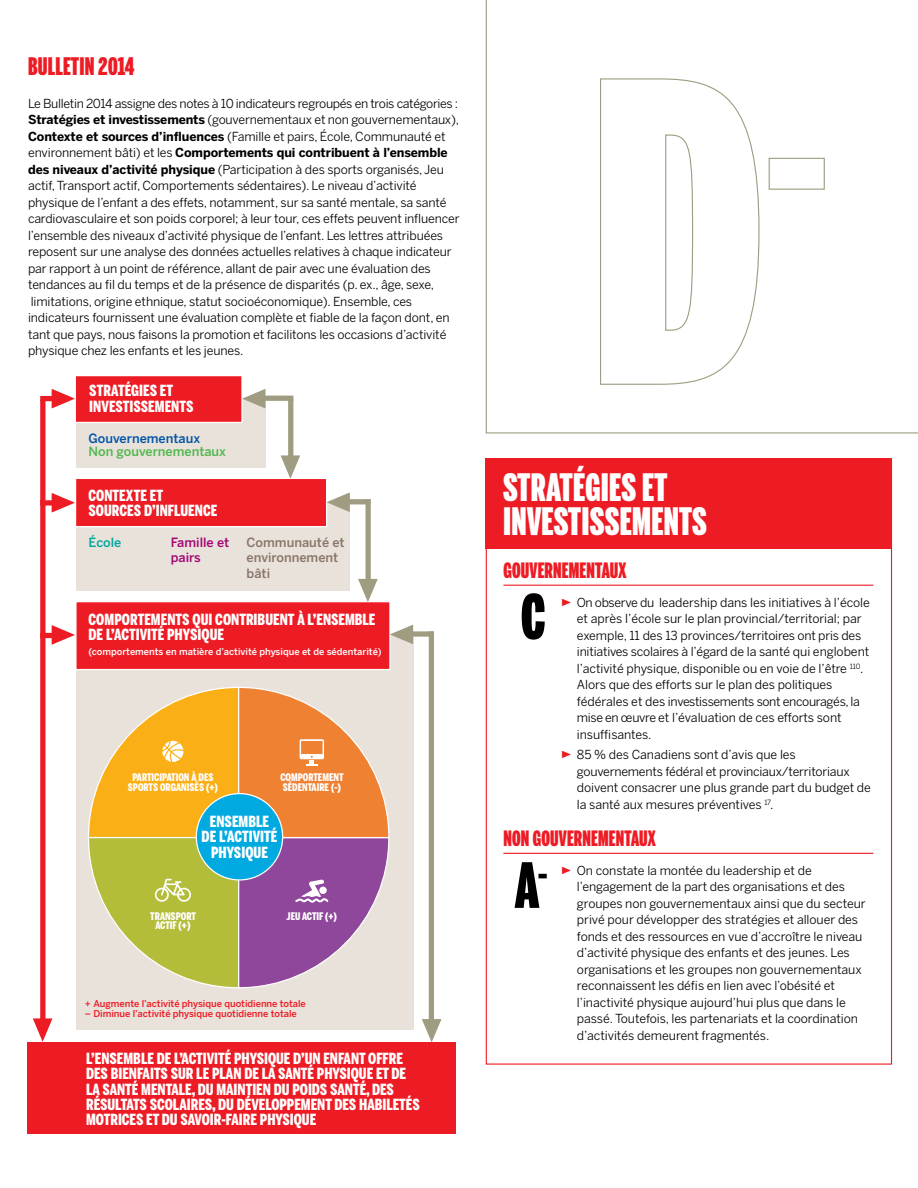
<style>
.page{position:relative;width:918px;height:1188px;background:#fff}
.page>*{position:absolute;margin:0;border:0;box-sizing:border-box;transform-origin:0 0}
.t1{font:900 61.5px "Benton Sans Extra Comp";color:#000}
.t2{font:900 37.5px "Benton Sans Extra Comp";color:#fff}
.t3{font:900 24px "Benton Sans Extra Comp";letter-spacing:.01em;color:#ed1c24}
.t4{font:900 21px "Benton Sans Extra Comp";letter-spacing:.01em;color:#ed1c24}
.t5{font:900 15.3px/15.3px "Benton Sans Comp";color:#fff}
.t6{font:500 12.75px/15.3px "Benton Sans";color:#897567}
.t7{font:500 12.75px "Benton Sans";color:#4fb84e}
.t8{font:500 12.75px "Benton Sans";color:#0054a6}
.t9{font:500 12.75px/15.3px "Benton Sans";color:#a40575}
.t10{font:500 12.75px "Benton Sans";color:#00a99f}
.t11{font:12.3px/16.5px "Benton Sans";letter-spacing:-.01em;color:#000}
.t12{font:900 10.35px/9.6px "Benton Sans Comp";color:#fff;text-align:center}
.t13{font:500 9.45px "Benton Sans";letter-spacing:-.005em;color:#ed1c24}
.t14{font:500 9.3px "Benton Sans";color:#fff}
.s1{font-weight:700}
.s2{font-family:"Chronicle Numeric G1";font-size:15px;color:#ed1c24}
</style>
<div class="page">
<svg style="left:486px;top:0;width:432px;height:433px"></svg>
<svg style="left:599px;top:78px;width:161px;height:307px"></svg>
<div style="left:769px;top:158px;width:56px;height:32px;border:1px solid #9f9c81"></div>
<div style="left:486px;top:458px;width:406px;height:91px;background:#ed1c24"></div>
<hr style="left:503px;top:585px;width:370px;height:1px;background:#ed1c24">
<hr style="left:503px;top:853px;width:370px;height:1px;background:#ed1c24">
<div style="left:77px;top:635px;width:337px;height:395px;background:#e9e2db"></div>
<div style="left:27px;top:1042px;width:428px;height:92px;background:#ed1c24"></div>
<div style="left:75px;top:601px;width:316px;height:69px;background:#ed1c24;border:1px solid #fff"></div>
<svg style="left:88px;top:686px;width:302px;height:303px"></svg>
<div style="left:76px;top:398px;width:189px;height:70px;background:#e9e2db"></div>
<div style="left:75px;top:375px;width:168px;height:48px;background:#ed1c24;border:1px solid #fff"></div>
<div style="left:76px;top:502px;width:274px;height:88px;background:#e9e2db"></div>
<div style="left:75px;top:478px;width:252px;height:49px;background:#ed1c24;border:1px solid #fff"></div>
<svg style="left:52px;top:389px;width:23px;height:19px"></svg>
<svg style="left:52px;top:493px;width:23px;height:19px"></svg>
<svg style="left:52px;top:625px;width:23px;height:20px"></svg>
<svg style="left:33px;top:1018px;width:19px;height:23px"></svg>
<div style="left:40px;top:396px;width:19px;height:5px;background:#ed1c24"></div>
<div style="left:40px;top:500px;width:19px;height:6px;background:#ed1c24"></div>
<div style="left:40px;top:633px;width:19px;height:5px;background:#ed1c24"></div>
<svg style="left:242px;top:389px;width:23px;height:19px"></svg>
<div style="left:288px;top:399px;width:5px;height:68px;background:#9f9c81"></div>
<div style="left:261px;top:396px;width:32px;height:5px;background:#9f9c81"></div>
<svg style="left:281px;top:455px;width:19px;height:23px"></svg>
<svg style="left:327px;top:493px;width:23px;height:19px"></svg>
<div style="left:365px;top:499px;width:6px;height:84px;background:#9f9c81"></div>
<div style="left:344px;top:499px;width:26px;height:5px;background:#9f9c81"></div>
<svg style="left:390px;top:625px;width:23px;height:19px"></svg>
<div style="left:429px;top:631px;width:5px;height:403px;background:#9f9c81"></div>
<div style="left:407px;top:631px;width:27px;height:6px;background:#9f9c81"></div>
<svg style="left:358px;top:579px;width:20px;height:23px"></svg>
<svg style="left:422px;top:1019px;width:19px;height:23px"></svg>
<div style="left:40px;top:400px;width:5px;height:622px;background:#ed1c24"></div>
<h3 class="t3" style="left:28px;top:57px;width:108px">BULLETIN 2014</h3>
<p class="t11" style="left:28px;top:96px;width:433px">Le Bulletin 2014 assigne des notes à 10 indicateurs regroupés en trois catégories :<br><span class="s1">Stratégies et investissements</span> (gouvernementaux et non gouvernementaux), <span class="s1">Contexte et sources d’influences</span> (Famille et pairs, École, Communauté et environnement bâti) et les <span class="s1">Comportements qui contribuent à l’ensemble des niveaux d’activité physique</span> (Participation à des sports organisés, Jeu actif, Transport actif, Comportements sédentaires). Le niveau d’activité physique de l’enfant a des effets, notamment, sur sa santé mentale, sa santé cardiovasculaire et son poids corporel; à leur tour, ces effets peuvent influencer l’ensemble des niveaux d’activité physique de l’enfant. Les lettres attribuées reposent sur une analyse des données actuelles relatives à chaque indicateur par rapport à un point de référence, allant de pair avec une évaluation des tendances au fil du temps et de la présence de disparités (p. ex., âge, sexe, limitations, origine ethnique, statut socioéconomique). Ensemble, ces indicateurs fournissent une évaluation complète et fiable de la façon dont, en tant que pays, nous faisons la promotion et facilitons les occasions d’activité physique chez les enfants et les jeunes.</p>
<p class="t5" style="left:89px;top:385px;width:16px">STRATÉ</p>
<p class="t5" style="left:131px;top:385px;width:37px">GIES ET</p>
<p class="t5" style="left:89px;top:400px;width:13px">INVESTISSEMENTS</p>
<p class="t8" style="left:89px;top:431px;width:113px">Gouvernementaux</p>
<p class="t7" style="left:89px;top:444px;width:139px">Non gouvernementaux</p>
<p class="t5" style="left:89px;top:489px;width:17px">CONTE</p>
<p class="t5" style="left:126px;top:489px;width:32px">XTE ET</p>
<p class="t5" style="left:89px;top:504px;width:9px">SOURCES</p>
<p class="t5" style="left:144px;top:504px;width:20px">D’INFLUENCE</p>
<p class="t10" style="left:89px;top:535px;width:34px">École</p>
<p class="t9" style="left:171px;top:535px;width:60px">Famille et pairs</p>
<p class="t6" style="left:247px;top:535px;width:100px">Communauté et environnement bâti</p>
<p class="t5" style="left:89px;top:613px;width:9px">COMPORTEMENTS</p>
<p class="t5" style="left:192px;top:613px;width:32px">QUI CONTRIBUENT</p>
<p class="t5" style="left:297px;top:613px;width:28px">À L’ENSEMBLE</p>
<p class="t5" style="left:89px;top:628px;width:40px">DE L’ACTIVITÉ</p>
<p class="t5" style="left:167px;top:628px;width:9px">PHYSIQUE</p>
<p class="t14" style="left:89px;top:646px;width:295px">(comportements en matière d’activité physique et de sédentarité)</p>
<p class="t12" style="left:132px;top:774px;width:6px">PARTICIPATION</p>
<p class="t12" style="left:192px;top:774px;width:13px">À DES</p>
<p class="t12" style="left:128px;top:783px;width:6px">SPORTS</p>
<p class="t12" style="left:160px;top:783px;width:22px">ORGANISÉS</p>
<p class="t12" style="left:206px;top:783px;width:13px">(+)</p>
<p class="t12" style="left:280px;top:774px;width:65px;text-align:left">COMPORTEMENT<br>SÉDENTAIRE</p>
<p class="t12" style="left:331px;top:783px;width:11px">(-)</p>
<p class="t5" style="left:202px;top:815px;width:77px;text-align:center">ENSEMBLE<br>DE L’ACTIVITÉ<br>PHYSIQUE</p>
<p class="t12" style="left:150px;top:912px;width:47px">TRANSPORT<br>ACTIF (+)</p>
<p class="t12" style="left:287px;top:912px;width:52px">JEU ACTIF (+)</p>
<p class="t13" style="left:85px;top:998px;width:222px">+ Augmente l’activité physique quotidienne totale</p>
<p class="t13" style="left:85px;top:1008px;width:213px">– Diminue l’activité physique quotidienne totale</p>
<p class="t5" style="left:86px;top:1052px;width:335px">L’ENSEMBLE DE L’ACTIVITÉ PHYSIQUE D’UN ENFANT OFFRE DES BIENFAITS SUR LE PLAN DE LA SANTÉ PHYSIQUE ET DE LA SANTÉ MENTALE, DU MAINTIEN DU POIDS SANTÉ, DES RÉSULTATS SCOLAIRES, DU DÉVELOPPEMENT DES HABILETÉS MOTRICES ET DU SAVOIR-FAIRE PHYSIQUE</p>
<h2 class="t2" style="left:503px;top:472px;width:15px">STRATÉGIES</h2>
<h2 class="t2" style="left:642px;top:472px;width:14px">ET</h2>
<h2 class="t2" style="left:503px;top:507px;width:15px">INVESTISSEMENTS</h2>
<h3 class="t4" style="left:503px;top:562px;width:125px">GOUVERNEMENTAUx</h3>
<p class="t11" style="left:577px;top:595px;width:294px;text-indent:-16px"><span class="s2">œ</span> On observe du leadership dans les initiatives à l’école et après l’école sur le plan provincial/territorial; par exemple, 11 des 13 provinces/territoires ont pris des initiatives scolaires à l’égard de la santé qui englobent l’activité physique, disponible ou en voie de l’être <sup>110</sup>.<br>Alors que des efforts sur le plan des politiques fédérales et des investissements sont encouragés, la mise en œuvre et l’évaluation de ces efforts sont insuffisantes.</p>
<p class="t11" style="left:577px;top:748px;width:296px;text-indent:-16px"><span class="s2">œ</span> 85 % des Canadiens sont d’avis que les gouvernements fédéral et provinciaux/territoriaux doivent consacrer une plus grande part du budget de la santé aux mesures préventives <sup>17</sup>.</p>
<h3 class="t4" style="left:503px;top:830px;width:154px">NON GOUVERNEMENTAUx</h3>
<p class="t11" style="left:577px;top:863px;width:290px;text-indent:-16px"><span class="s2">œ</span> On constate la montée du leadership et de l’engagement de la part des organisations et des groupes non gouvernementaux ainsi que du secteur privé pour développer des stratégies et allouer des fonds et des ressources en vue d’accroître le niveau d’activité physique des enfants et des jeunes. Les organisations et les groupes non gouvernementaux reconnaissent les défis en lien avec l’obésité et l’inactivité physique aujourd’hui plus que dans le passé. Toutefois, les partenariats et la coordination d’activités demeurent fragmentés.</p>
<h1 class="t1" style="left:521px;top:593px;width:25px">C</h1>
<h1 class="t1" style="left:515px;top:862px;width:34px">A<sup>-</sup></h1>
</div>
